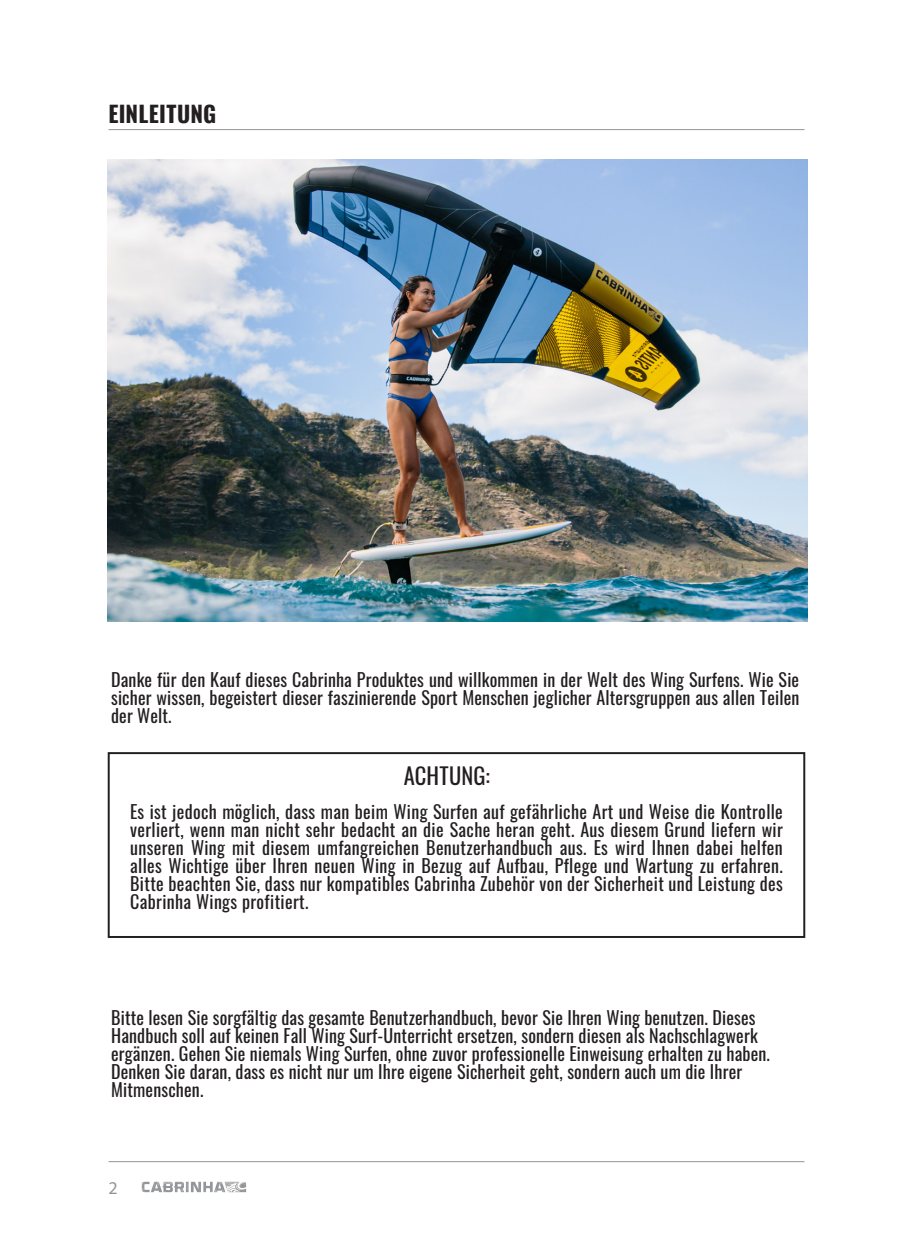
<style>
.page{position:relative;width:913px;height:1257px;background:#fff}
.page>*{position:absolute;margin:0;border:0;box-sizing:border-box;transform-origin:0 0}
.t1{font:700 22.5px "Oswald";letter-spacing:.015em;color:#231f20}
.t2{font:22.5px "Oswald";letter-spacing:.005em;color:#231f20}
.t3{font:18px/18px "Oswald";letter-spacing:.01em;color:#231f20;text-align:justify}
.t4{font:18px "Myriad Pro";color:#939598}
</style>
<div class="page">
<hr style="left:108px;top:129px;width:696px;height:1px;background:#939598">
<hr style="left:108px;top:1161px;width:696px;height:1px;background:#939598">
<svg style="left:142px;top:1181px;width:104px;height:11px"></svg>
<div style="left:108px;top:752px;width:696px;height:186px;border:2px solid #231f20"></div>
<img style="left:108px;top:159px;width:699px;height:462px">
<p class="t1" style="left:108px;top:102px;width:109px">EINLEITUNG</p>
<p class="t3" style="left:111px;top:668px;width:689px">Danke für den Kauf dieses Cabrinha Produktes und willkommen in der Welt des Wing Surfens. Wie Sie sicher wissen, begeistert dieser faszinierende Sport Menschen jeglicher Altersgruppen aus allen Teilen der Welt.</p>
<p class="t2" style="left:403px;top:755px;width:88px">ACHTUNG:</p>
<p class="t3" style="left:130px;top:801px;width:654px">Es ist jedoch möglich, dass man beim Wing Surfen auf gefährliche Art und Weise die Kontrolle verliert, wenn man nicht sehr bedacht an die Sache heran geht. Aus diesem Grund liefern wir unseren Wing mit diesem umfangreichen Benutzerhandbuch aus. Es wird Ihnen dabei helfen alles Wichtige über Ihren neuen Wing in Bezug auf Aufbau, Pflege und Wartung zu erfahren.<br>Bitte beachten Sie, dass nur kompatibles Cabrinha Zubehör von der Sicherheit und Leistung des Cabrinha Wings profitiert.</p>
<p class="t3" style="left:111px;top:1006px;width:660px;text-align:left">Bitte lesen Sie sorgfältig das gesamte Benutzerhandbuch, bevor Sie Ihren Wing benutzen. Dieses Handbuch soll auf keinen Fall Wing Surf-Unterricht ersetzen, sondern diesen als Nachschlagwerk ergänzen. Gehen Sie niemals Wing Surfen, ohne zuvor professionelle Einweisung erhalten zu haben.<br>Denken Sie daran, dass es nicht nur um Ihre eigene Sicherheit geht, sondern auch um die Ihrer Mitmenschen.</p>
<p class="t4" style="left:108px;top:1176px;width:11px">2</p>
</div>
